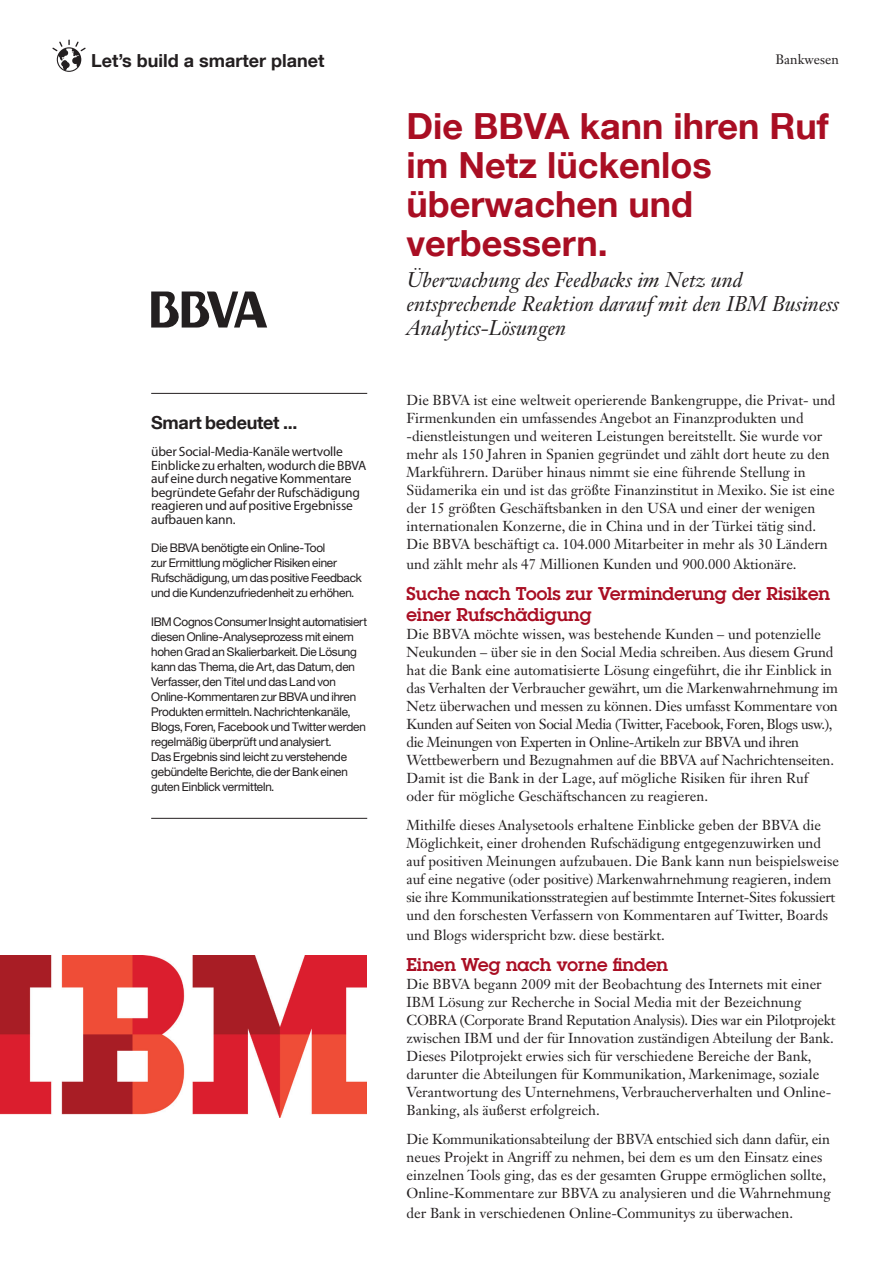
<style>
.page{position:relative;width:893px;height:1263px;background:#fff}
.page>*{position:absolute;margin:0;border:0;box-sizing:border-box;transform-origin:0 0}
.t1{font:700 36px/39px "Helvetica Neue LT Com";color:#a90e23}
.t2{font:italic 21px/24px "Janson Text LT Std";color:#231f20}
.t3{font:600 18px/21px "Lubalin Graph Std";color:#a90e23}
.t4{font:700 18px "Helvetica Neue LT Com";color:#231f20}
.t5{font:14.25px/18px "Janson Text LT Std";color:#231f20}
.t6{font:13.5px/13.5px "Myriad Pro";letter-spacing:-.015em;color:#231f20}
.t7{font:13.5px "Janson Text LT Std";color:#231f20}
.t8{font:12px/15px "Helv Neuefor IBM";letter-spacing:-.015em;color:#231f20}
</style>
<div class="page">
<hr style="left:151px;top:393px;width:216px;height:1px;background:#231f20">
<hr style="left:151px;top:818px;width:216px;height:1px;background:#231f20">
<img style="left:0;top:956px;width:366px;height:162px">
<svg style="left:151px;top:291px;width:116px;height:36px"></svg>
<svg style="left:52px;top:40px;width:34px;height:32px"></svg>
<p class="t4" style="left:91px;top:49px;width:235px">Let’s build a smarter planet</p>
<p class="t7" style="left:775px;top:51px;width:65px">Bankwesen</p>
<p class="t4" style="left:151px;top:412px;width:148px">Smart bedeutet ...</p>
<p class="t6" style="left:151px;top:445px;width:217px">über Social-Media-Kanäle wertvolle Einblicke zu erhalten, wodurch die BBVA auf eine durch negative Kommentare begründete Gefahr der Rufschädigung reagieren und auf positive Ergebnisse aufbauen kann.</p>
<p class="t8" style="left:151px;top:540px;width:212px">Die BBVA benötigte ein Online-Tool<br>zur Ermittlung möglicher Risiken einer Rufschädigung, um das positive Feedback und die Kundenzufriedenheit zu erhöhen.</p>
<p class="t8" style="left:151px;top:614px;width:217px">IBM Cognos Consumer Insight automatisiert diesen Online-Analyseprozess mit einem hohen Grad an Skalierbarkeit. Die Lösung kann das Thema, die Art, das Datum, den Verfasser, den Titel und das Land von Online-Kommentaren zur BBVA und ihren Produkten ermitteln. Nachrichtenkanäle, Blogs, Foren, Facebook und Twitter werden regelmäßig überprüft und analysiert.<br>Das Ergebnis sind leicht zu verstehende gebündelte Berichte, die der Bank einen guten Einblick vermitteln.</p>
<h1 class="t1" style="left:406px;top:106px;width:424px">Die BBVA kann ihren Ruf im Netz lückenlos überwachen und verbessern.</h1>
<h2 class="t2" style="left:406px;top:268px;width:434px">Überwachung des Feedbacks im Netz und entsprechende Reaktion darauf mit den IBM Business<br>Analytics-Lösungen</h2>
<p class="t5" style="left:406px;top:391px;width:431px">Die BBVA ist eine weltweit operierende Bankengruppe, die Privat- und Firmenkunden ein umfassendes Angebot an Finanzprodukten und -dienstleistungen und weiteren Leistungen bereitstellt. Sie wurde vor mehr als 150 Jahren in Spanien gegründet und zählt dort heute zu den Markführern. Darüber hinaus nimmt sie eine führende Stellung in Südamerika ein und ist das größte Finanzinstitut in Mexiko. Sie ist eine der 15 größten Geschäftsbanken in den USA und einer der wenigen internationalen Konzerne, die in China und in der Türkei tätig sind.<br>Die BBVA beschäftigt ca. 104.000 Mitarbeiter in mehr als 30 Ländern</p>
<p class="t5" style="left:406px;top:554px;width:392px">und zählt mehr als 47 Millionen Kunden und 900.000 Aktionäre.</p>
<p class="t3" style="left:406px;top:583px;width:425px">Suche nach Tools zur Verminderung der Risiken einer Rufschädigung</p>
<p class="t5" style="left:406px;top:625px;width:433px">Die BBVA möchte wissen, was bestehende Kunden – und potenzielle Neukunden – über sie in den Social Media schreiben. Aus diesem Grund hat die Bank eine automatisierte Lösung eingeführt, die ihr Einblick in das Verhalten der Verbraucher gewährt, um die Markenwahrnehmung im Netz überwachen und messen zu können. Dies umfasst Kommentare von Kunden auf Seiten von Social Media (Twitter, Facebook, Foren, Blogs usw.), die Meinungen von Experten in Online-Artikeln zur BBVA und ihren Wettbewerbern und Bezugnahmen auf die BBVA auf Nachrichtenseiten.<br>Damit ist die Bank in der Lage, auf mögliche Risiken für ihren Ruf oder für mögliche Geschäftschancen zu reagieren.</p>
<p class="t5" style="left:406px;top:816px;width:434px">Mithilfe dieses Analysetools erhaltene Einblicke geben der BBVA die Möglichkeit, einer drohenden Rufschädigung entgegenzuwirken und auf positiven Meinungen aufzubauen. Die Bank kann nun beispielsweise auf eine negative (oder positive) Markenwahrnehmung reagieren, indem sie ihre Kommunikationsstrategien auf bestimmte Internet-Sites fokussiert und den forschesten Verfassern von Kommentaren auf Twitter, Boards</p>
<p class="t5" style="left:406px;top:925px;width:260px">und Blogs widerspricht bzw. diese bestärkt.</p>
<p class="t3" style="left:406px;top:954px;width:263px">Einen Weg nach vorne finden</p>
<p class="t5" style="left:406px;top:975px;width:430px">Die BBVA begann 2009 mit der Beobachtung des Internets mit einer IBM Lösung zur Recherche in Social Media mit der Bezeichnung COBRA (Corporate Brand Reputation Analysis). Dies war ein Pilotprojekt zwischen IBM und der für Innovation zuständigen Abteilung der Bank.<br>Dieses Pilotprojekt erwies sich für verschiedene Bereiche der Bank, darunter die Abteilungen für Kommunikation, Markenimage, soziale Verantwortung des Unternehmens, Verbraucherverhalten und Online-Banking, als äußerst erfolgreich.</p>
<p class="t5" style="left:406px;top:1130px;width:426px">Die Kommunikationsabteilung der BBVA entschied sich dann dafür, ein neues Projekt in Angriff zu nehmen, bei dem es um den Einsatz eines einzelnen Tools ging, das es der gesamten Gruppe ermöglichen sollte, Online-Kommentare zur BBVA zu analysieren und die Wahrnehmung</p>
<p class="t5" style="left:406px;top:1204px;width:388px">der Bank in verschiedenen Online-Communitys zu überwachen.</p>
</div>
